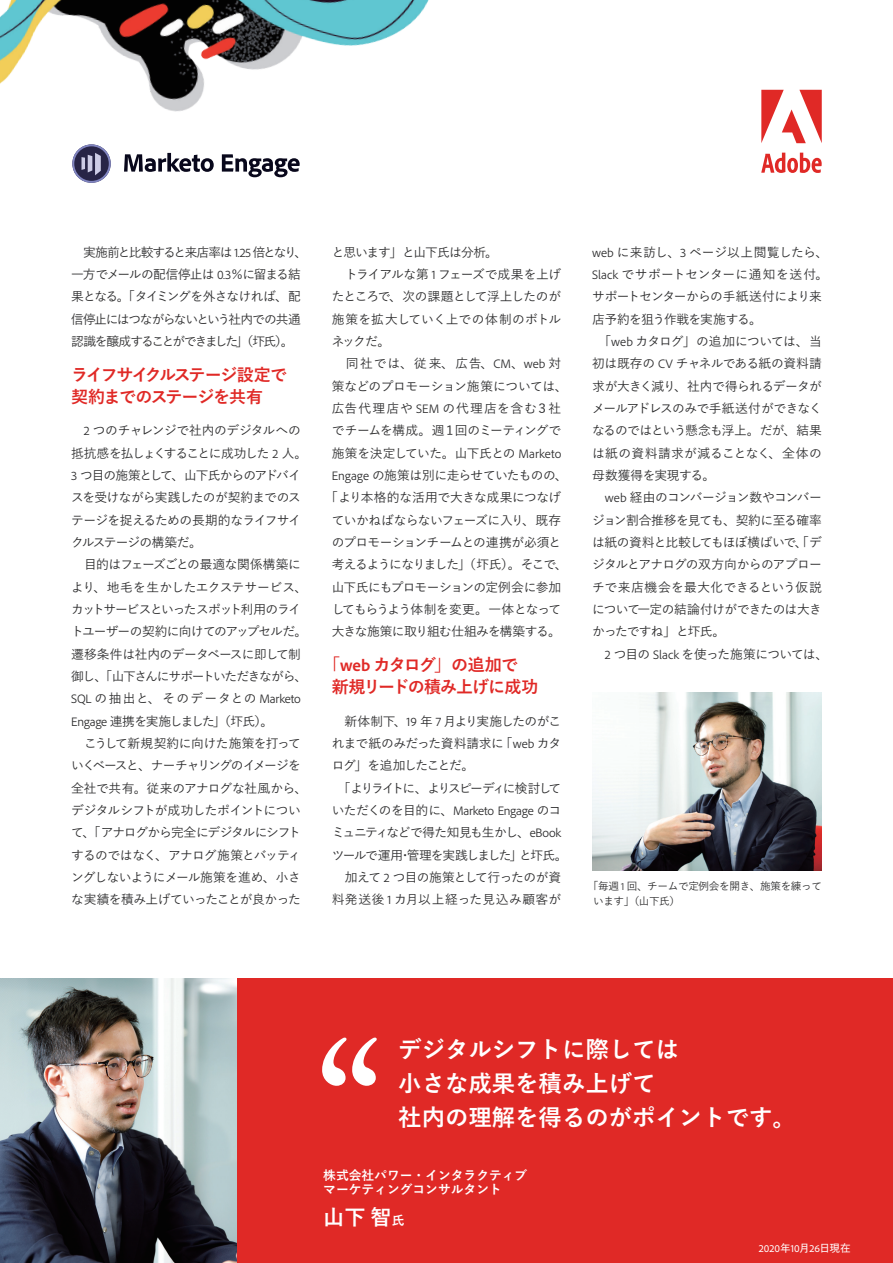
<style>
.page{position:relative;width:893px;height:1263px;background:#fff}
.page>*{position:absolute;margin:0;border:0;box-sizing:border-box;transform-origin:0 0}
.t1{font:23.4px/34px "Yu Gothic Std B";color:#fff}
.t2{font:21.3px "Yu Gothic Std B";color:#fff}
.t3{font:16.95px/22.4px "Yu Gothic Std B";letter-spacing:-.065em;color:#e02926}
.t4{font:12.75px/22.4px "Yu Gothic Std M";letter-spacing:-.06em;color:#2c2c2d}
.t5{font:12.75px/22.4px "Yu Gothic Std M";letter-spacing:-.04em;color:#2c2c2d}
.t6{font:12.75px/22.4px "Yu Gothic Std M";letter-spacing:-.105em;color:#2c2c2d}
.t7{font:12.75px/22.4px "Yu Gothic Std M";letter-spacing:-.09em;color:#2c2c2d}
.t8{font:12.75px "Yu Gothic Std M";letter-spacing:-.025em;color:#2c2c2d}
.t9{font:12.75px/14.9px "Yu Gothic Std B";color:#fff}
.t10{font:300 12.75px "Adobe Clean";letter-spacing:-.015em;color:#2c2c2d}
.t11{font:12.75px "Yu Gothic Std M";letter-spacing:-.095em;color:#2c2c2d}
.t12{font:12.75px "Yu Gothic Std M";letter-spacing:-.035em;color:#2c2c2d}
.t13{font:12.75px "Yu Gothic Std M";letter-spacing:-.08em;color:#2c2c2d}
.t14{font:12.75px "Yu Gothic Std M";letter-spacing:.005em;color:#2c2c2d}
.t15{font:12.75px "Yu Gothic Std M";letter-spacing:.06em;color:#2c2c2d}
.t16{font:10.65px/14.9px "Yu Gothic Std M";letter-spacing:-.035em;color:#2c2c2d}
.t17{font:10.65px "Adobe Clean";letter-spacing:.005em;color:#fff}
.s1{font-family:"Adobe Clean";font-weight:300}
.s2{font-family:"Adobe Clean";font-weight:700}
.s3{font-family:"Yu Gothic Std M";font-weight:400}
.s4{font-size:12.75px}
.s5{font-family:"Yu Gothic Std D"}
</style>
<div class="page">
<div style="left:0;top:978px;width:893px;height:285px;background:#e02926"></div>
<svg style="left:322px;top:1037px;width:55px;height:49px"></svg>
<img style="left:0;top:978px;width:236px;height:285px">
<img style="left:592px;top:692px;width:230px;height:179px">
<svg style="left:761px;top:90px;width:61px;height:53px"></svg>
<svg style="left:761px;top:153px;width:61px;height:20px"></svg>
<svg style="left:72px;top:144px;width:39px;height:39px"></svg>
<svg style="left:124px;top:153px;width:90px;height:19px"></svg>
<svg style="left:222px;top:154px;width:78px;height:23px"></svg>
<img style="left:0;top:0;width:429px;height:112px">
<p class="t6" style="left:71px;top:240px;width:237px">　実施前と比較すると来店率は <span class="s1">1.25</span> 倍となり、一方でメールの配信停止は <span class="s1">0.3</span>％に留まる結果となる。「タイミングを外さなければ、配信停止にはつながらないという社内での共通認識を醸成することができました」（圷氏）。</p>
<h3 class="t3" style="left:71px;top:363px;width:218px">ライフサイクルステージ設定で契約までのステージを共有</h3>
<p class="t4" style="left:71px;top:419px;width:237px;text-indent:13px"><span class="s1">2</span> つのチャレンジで社内のデジタルへの抵抗感を払しょくすることに成功した <span class="s1">2</span> 人。<br><span class="s1">3</span> つ目の施策として、山下氏からのアドバイスを受けながら実践したのが契約までのステージを捉えるための長期的なライフサイクルステージの構築だ。<br>　目的はフェーズごとの最適な関係構築により、地毛を生かしたエクステサービス、カットサービスといったスポット利用のライトユーザーの契約に向けてのアップセルだ。遷移条件は社内のデータベースに即して制御し、「山下さんにサポートいただきながら、<br><span class="s1">SQL</span> の抽出と、そのデータとの <span class="s1">Marketo<br>Engage</span> 連携を実施しました」（圷氏）。<br>　こうして新規契約に向けた施策を打っていくベースと、ナーチャリングのイメージを全社で共有。従来のアナログな社風から、デジタルシフトが成功したポイントについて、「アナログから完全にデジタルにシフトするのではなく、アナログ施策とバッティングしないようにメール施策を進め、小さな実績を積み上げていったことが良かった</p>
<p class="t4" style="left:332px;top:240px;width:168px">と思います」と山下氏は分析。</p>
<p class="t12" style="left:332px;top:265px;width:231px">　トライアルな第 <span class="s1">1</span> フェーズで成果を上げ</p>
<p class="t4" style="left:332px;top:285px;width:231px">たところで、次の課題として浮上したのが</p>
<p class="t14" style="left:332px;top:310px;width:231px">施策を拡大していく上での体制のボトル</p>
<p class="t4" style="left:332px;top:329px;width:60px">ネックだ。</p>
<p class="t4" style="left:332px;top:352px;width:231px">　同社では、従来、広告、<span class="s1">CM</span>、<span class="s1">web</span> 対</p>
<p class="t8" style="left:332px;top:377px;width:237px">策などのプロモーション施策については、</p>
<p class="t15" style="left:332px;top:399px;width:231px">広告代理店や <span class="s1">SEM</span> の代理店を含む３社</p>
<p class="t13" style="left:332px;top:421px;width:231px">でチームを構成。週１回のミーティングで</p>
<p class="t5" style="left:332px;top:441px;width:231px">施策を決定していた。山下氏との <span class="s1">Marketo</span></p>
<p class="t5" style="left:332px;top:463px;width:237px"><span class="s1">Engage</span> の施策は別に走らせていたものの、</p>
<p class="t8" style="left:325px;top:488px;width:237px">「より本格的な活用で大きな成果につなげ</p>
<p class="t5" style="left:332px;top:508px;width:231px">ていかねばならないフェーズに入り、既存</p>
<p class="t4" style="left:332px;top:530px;width:231px">のプロモーションチームとの連携が必須と</p>
<p class="t11" style="left:332px;top:555px;width:237px">考えるようになりました」（圷氏）。そこで、</p>
<p class="t4" style="left:332px;top:575px;width:231px">山下氏にもプロモーションの定例会に参加</p>
<p class="t4" style="left:332px;top:597px;width:231px">してもらうよう体制を変更。一体となって</p>
<p class="t4" style="left:332px;top:620px;width:231px">大きな施策に取り組む仕組みを構築する。</p>
<h3 class="t3" style="left:332px;top:653px;width:208px;text-indent:-9px">「<span class="s2">web</span> カタログ」の追加で新規リードの積み上げに成功</h3>
<p class="t7" style="left:332px;top:709px;width:231px">　新体制下、<span class="s1">19</span> 年 <span class="s1">7</span> 月より実施したのがこれまで紙のみだった資料請求に「<span class="s1">web</span> カタログ」を追加したことだ。<br>　「よりライトに、よりスピーディに検討して</p>
<p class="t10" style="left:332px;top:802px;width:231px"><span class="s3">いただくのを目的に、</span>Marketo Engage <span class="s3">のコ</span></p>
<p class="t4" style="left:332px;top:821px;width:237px">ミュニティなどで得た知見も生かし、<span class="s1">eBook</span>ツールで運用・管理を実践しました」と圷氏。　加えて <span class="s1">2</span> つ目の施策として行ったのが資料発送後 <span class="s1">1</span> カ月以上経った見込み顧客が</p>
<p class="t5" style="left:592px;top:240px;width:237px"><span class="s1">web</span> に来訪し、<span class="s1">3</span> ページ以上閲覧したら、<br><span class="s1">Slack</span> でサポートセンターに通知を送付。サポートセンターからの手紙送付により来店予約を狙う作戦を実施する。<br>　「<span class="s1">web</span> カタログ」の追加については、当初は既存の <span class="s1">CV</span> チャネルである紙の資料請求が大きく減り、社内で得られるデータがメールアドレスのみで手紙送付ができなくなるのではという懸念も浮上。だが、結果は紙の資料請求が減ることなく、全体の母数獲得を実現する。</p>
<p class="t4" style="left:592px;top:486px;width:231px;text-align:justify;text-indent:13px"><span class="s1">web</span> 経由のコンバージョン数やコンバージョン割合推移を見ても、契約に至る確率は紙の資料と比較してもほぼ横ばいで、「デジタルとアナログの双方向からのアプローチで来店機会を最大化できるという仮説について一定の結論付けができたのは大きかったですね」と圷氏。</p>
<p class="t4" style="left:605px;top:642px;width:225px"><span class="s1">2</span> つ目の <span class="s1">Slack</span> を使った施策については、</p>
<p class="t16" style="left:593px;top:878px;width:230px;text-indent:-5px">「毎週 <span class="s1">1</span> 回、チームで定例会を開き、施策を練っています」（山下氏）</p>
<h1 class="t1" style="left:398px;top:1032px;width:399px">デジタルシフトに際しては<br>小さな成果を積み上げて<br>社内の理解を得るのがポイントです。</h1>
<p class="t9" style="left:323px;top:1167px;width:206px">株式会社パワー・インタラクティブマーケティングコンサルタント</p>
<h2 class="t2" style="left:323px;top:1201px;width:83px">山下智<span class="s4">氏</span></h2>
<p class="t17" style="left:759px;top:1242px;width:93px">2020<span class="s5">年</span>10<span class="s5">月</span>26<span class="s5">日現在</span></p>
</div>
